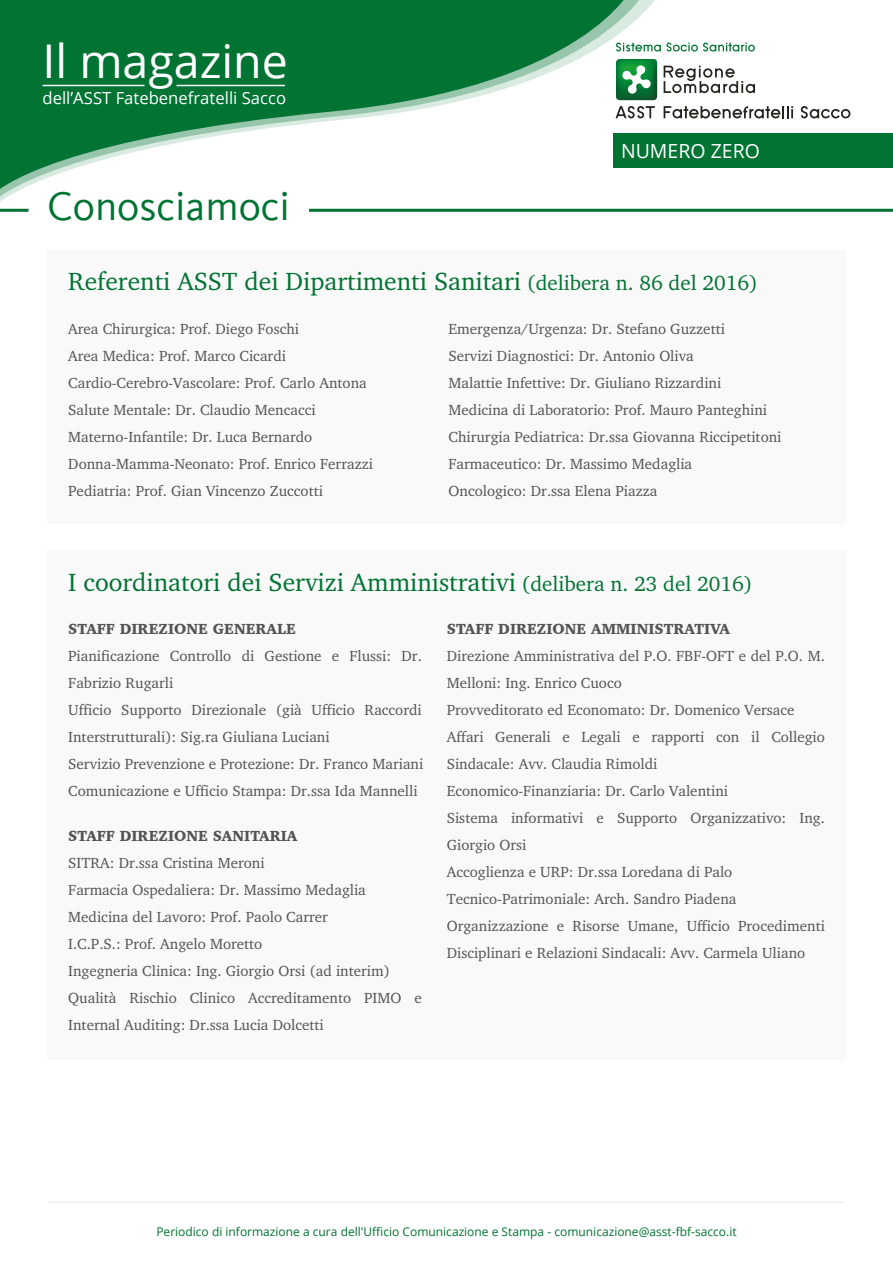
<style>
.page{position:relative;width:893px;height:1263px;background:#fff}
.page>*{position:absolute;margin:0;border:0;box-sizing:border-box;transform-origin:0 0}
.t1{font:46.5px "Open Sans";color:#fff}
.t2{font:42px "Kievit";color:#017333}
.t3{font:25.5px "Charter";color:#017333}
.t4{font:19.5px "Open Sans";color:#fff}
.t5{font:16.65px "Open Sans";color:#fff}
.t6{font:15px/27px "Charter";color:#545454}
.t7{font:900 15px "Charter";color:#545454}
.t8{font:12px "Open Sans";color:#017333}
.s1{font-size:21px}
</style>
<div class="page">
<hr style="left:48px;top:1201px;width:796px;height:2px;background:#efefef">
<svg style="left:0;top:0;width:648px;height:209px"></svg>
<svg style="left:0;top:0;width:632px;height:202px;fill:#017333"></svg>
<hr style="left:43px;top:85px;width:102px;height:1px;background:#fff">
<hr style="left:177px;top:85px;width:108px;height:1px;background:#fff">
<div style="left:613px;top:134px;width:280px;height:34px;background:#017333"></div>
<hr style="left:309px;top:209px;width:584px;height:3px;background:#017333">
<hr style="left:0;top:209px;width:29px;height:3px;background:#017333">
<div style="left:47px;top:250px;width:799px;height:274px;background:#f9f9f9"></div>
<div style="left:47px;top:550px;width:799px;height:510px;background:#f9f9f9"></div>
<svg style="left:616px;top:59px;width:41px;height:41px"></svg>
<svg style="left:664px;top:66px;width:91px;height:27px"></svg>
<svg style="left:615px;top:106px;width:40px;height:12px"></svg>
<svg style="left:664px;top:106px;width:129px;height:12px"></svg>
<svg style="left:801px;top:106px;width:49px;height:12px"></svg>
<svg style="left:616px;top:43px;width:139px;height:9px"></svg>
<h1 class="t1" style="left:43px;top:30px;width:247px">Il magazine</h1>
<p class="t5" style="left:43px;top:86px;width:245px">dell’ASST Fatebenefratelli Sacco</p>
<h2 class="t2" style="left:47px;top:182px;width:244px">Conosciamoci</h2>
<h3 class="t4" style="left:621px;top:137px;width:140px">NUMERO ZERO</h3>
<h3 class="t3" style="left:68px;top:265px;width:691px">Referenti ASST dei Dipartimenti Sanitari <span class="s1">(delibera n. 86 del 2016)</span></h3>
<p class="t6" style="left:68px;top:314px;width:306px">Area Chirurgica: Prof. Diego Foschi<br>Area Medica: Prof. Marco Cicardi Cardio-Cerebro-Vascolare: Prof. Carlo Antona Salute Mentale: Dr. Claudio Mencacci Materno-Infantile: Dr. Luca Bernardo Donna-Mamma-Neonato: Prof. Enrico Ferrazzi Pediatria: Prof. Gian Vincenzo Zuccotti</p>
<p class="t6" style="left:448px;top:314px;width:334px">Emergenza/Urgenza: Dr. Stefano Guzzetti<br>Servizi Diagnostici: Dr. Antonio Oliva<br>Malattie Infettive: Dr. Giuliano Rizzardini Medicina di Laboratorio: Prof. Mauro Panteghini Chirurgia Pediatrica: Dr.ssa Giovanna Riccipetitoni Farmaceutico: Dr. Massimo Medaglia<br>Oncologico: Dr.ssa Elena Piazza</p>
<h3 class="t3" style="left:68px;top:566px;width:686px">I coordinatori dei Servizi Amministrativi <span class="s1">(delibera n. 23 del 2016)</span></h3>
<p class="t7" style="left:68px;top:620px;width:229px">STAFF DIREZIONE GENERALE</p>
<p class="t6" style="left:68px;top:642px;width:357px">Pianificazione Controllo di Gestione e Flussi: Dr.<br>Fabrizio Rugarli<br>Ufficio Supporto Direzionale (già Ufficio Raccordi Interstrutturali): Sig.ra Giuliana Luciani<br>Servizio Prevenzione e Protezione: Dr. Franco Mariani Comunicazione e Ufficio Stampa: Dr.ssa Ida Mannelli</p>
<p class="t7" style="left:68px;top:826px;width:231px">STAFF DIREZIONE SANITARIA</p>
<p class="t6" style="left:68px;top:849px;width:355px">SITRA: Dr.ssa Cristina Meroni<br>Farmacia Ospedaliera: Dr. Massimo Medaglia Medicina del Lavoro: Prof. Paolo Carrer<br>I.C.P.S.: Prof. Angelo Moretto<br>Ingegneria Clinica: Ing. Giorgio Orsi (ad interim)<br>Qualità Rischio Clinico Accreditamento PIMO e Internal Auditing: Dr.ssa Lucia Dolcetti</p>
<p class="t7" style="left:447px;top:620px;width:285px">STAFF DIREZIONE AMMINISTRATIVA</p>
<p class="t6" style="left:447px;top:642px;width:380px">Direzione Amministrativa del P.O. FBF-OFT e del P.O. M.<br>Melloni: Ing. Enrico Cuoco<br>Provveditorato ed Economato: Dr. Domenico Versace Affari Generali e Legali e rapporti con il Collegio Sindacale: Avv. Claudia Rimoldi<br>Economico-Finanziaria: Dr. Carlo Valentini<br>Sistema informativi e Supporto Organizzativo: Ing.<br>Giorgio Orsi<br>Accoglienza e URP: Dr.ssa Loredana di Palo Tecnico-Patrimoniale: Arch. Sandro Piadena Organizzazione e Risorse Umane, Ufficio Procedimenti Disciplinari e Relazioni Sindacali: Avv. Carmela Uliano</p>
<p class="t8" style="left:156px;top:1223px;width:582px">Periodico di informazione a cura dell'Ufficio Comunicazione e Stampa - comunicazione@asst-fbf-sacco.it</p>
</div>
